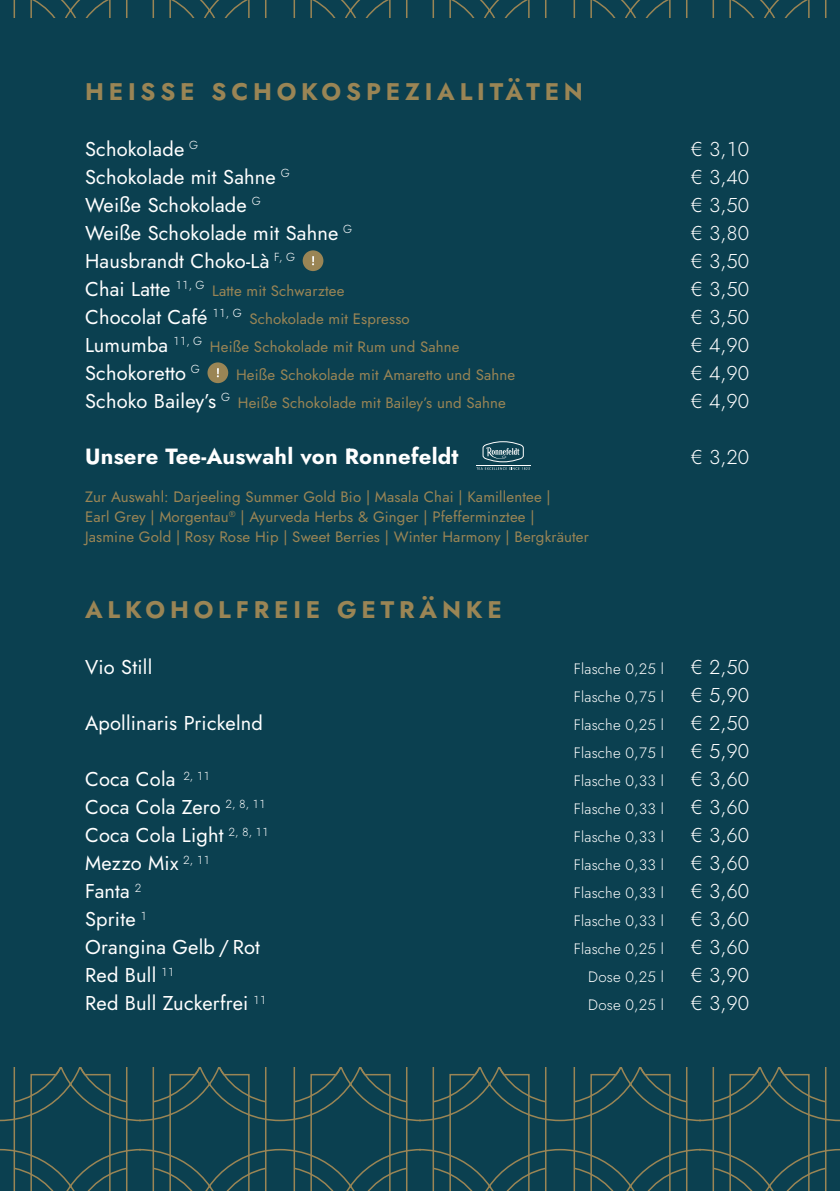
<style>
.page{position:relative;width:840px;height:1191px;background:#fff}
.page>*{position:absolute;margin:0;border:0;box-sizing:border-box;transform-origin:0 0}
.t1{font:700 24px "Jost";letter-spacing:.2em;color:#9a8555}
.t2{font:700 22px "Jost";letter-spacing:.01em;color:#fff}
.t3{font:20px "Jost";letter-spacing:.01em;color:#fff}
.t4{font:300 20px "Jost";color:#fff}
.t5{font:15px "Jost";letter-spacing:.01em;color:#9a8555}
.t6{font:300 15px "Jost";letter-spacing:.01em;color:#fff}
.s1{font-size:20px;color:#fff}
</style>
<div class="page">
<div style="left:0;top:0;width:839px;height:1191px;background:#0b4050"></div>
<svg style="left:0;top:1067px;width:839px;height:124px"></svg>
<svg style="left:13px;top:0;width:814px;height:17px"></svg>
<div style="left:302px;top:250px;width:21px;height:21px;background:#9a8555;border-radius:50%"></div>
<svg style="left:312px;top:256px;width:2px;height:9px"></svg>
<div style="left:207px;top:362px;width:21px;height:21px;background:#9a8555;border-radius:50%"></div>
<svg style="left:217px;top:368px;width:2px;height:9px"></svg>
<hr style="left:475px;top:465px;width:55px;height:1px;background:#fff">
<svg style="left:476px;top:441px;width:53px;height:29px"></svg>
<p class="t1" style="left:85px;top:75px;width:499px">HEISSE SCHOKOSPEZIALITÄTEN</p>
<p class="t3" style="left:85px;top:135px;width:114px">Schokolade <sup>G</sup></p>
<p class="t4" style="left:690px;top:135px;width:60px">€ 3,10</p>
<p class="t3" style="left:85px;top:163px;width:206px">Schokolade mit Sahne <sup>G</sup></p>
<p class="t4" style="left:690px;top:163px;width:60px">€ 3,40</p>
<p class="t3" style="left:85px;top:191px;width:177px">Weiße Schokolade <sup>G</sup></p>
<p class="t4" style="left:690px;top:191px;width:60px">€ 3,50</p>
<p class="t3" style="left:85px;top:219px;width:268px">Weiße Schokolade mit Sahne <sup>G</sup></p>
<p class="t4" style="left:690px;top:219px;width:60px">€ 3,80</p>
<p class="t3" style="left:85px;top:247px;width:211px">Hausbrandt Choko-Là <sup>F,</sup> <sup>G</sup></p>
<p class="t4" style="left:690px;top:247px;width:60px">€ 3,50</p>
<p class="t5" style="left:85px;top:281px;width:261px"><span class="s1">Chai Latte</span> <sup>11,</sup> <sup>G</sup> Latte mit Schwarztee</p>
<p class="t4" style="left:690px;top:275px;width:60px">€ 3,50</p>
<p class="t5" style="left:85px;top:309px;width:326px"><span class="s1">Chocolat Café</span> <sup>11,</sup> <sup>G</sup> Schokolade mit Espresso</p>
<p class="t4" style="left:690px;top:303px;width:60px">€ 3,50</p>
<p class="t5" style="left:85px;top:337px;width:376px"><span class="s1">Lumumba</span> <sup>11,</sup> <sup>G</sup> Heiße Schokolade mit Rum und Sahne</p>
<p class="t4" style="left:690px;top:331px;width:60px">€ 4,90</p>
<p class="t3" style="left:85px;top:359px;width:116px">Schokoretto <sup>G</sup></p>
<p class="t5" style="left:236px;top:365px;width:280px">Heiße Schokolade mit Amaretto und Sahne</p>
<p class="t4" style="left:690px;top:359px;width:60px">€ 4,90</p>
<p class="t5" style="left:85px;top:393px;width:422px"><span class="s1">Schoko Bailey’s</span> <sup>G</sup> Heiße Schokolade mit Bailey’s und Sahne</p>
<p class="t4" style="left:690px;top:387px;width:60px">€ 4,90</p>
<p class="t2" style="left:85px;top:441px;width:375px">Unsere Tee-Auswahl von Ronnefeldt</p>
<p class="t4" style="left:690px;top:443px;width:60px">€ 3,20</p>
<p class="t5" style="left:85px;top:487px;width:467px">Zur Auswahl: Darjeeling Summer Gold Bio | Masala Chai | Kamillentee |</p>
<p class="t5" style="left:85px;top:507px;width:450px">Earl Grey | Morgentau<sup>®</sup> | Ayurveda Herbs &amp; Ginger | Pfefferminztee |</p>
<p class="t5" style="left:85px;top:527px;width:505px">Jasmine Gold | Rosy Rose Hip | Sweet Berries | Winter Harmony | Bergkräuter</p>
<p class="t1" style="left:85px;top:593px;width:418px">ALKOHOLFREIE GETRÄNKE</p>
<p class="t3" style="left:85px;top:653px;width:69px">Vio Still</p>
<p class="t6" style="left:573px;top:659px;width:91px">Flasche 0,25 l</p>
<p class="t4" style="left:690px;top:653px;width:60px">€ 2,50</p>
<p class="t6" style="left:573px;top:687px;width:91px">Flasche 0,75 l</p>
<p class="t4" style="left:690px;top:681px;width:60px">€ 5,90</p>
<p class="t3" style="left:85px;top:709px;width:179px">Apollinaris Prickelnd</p>
<p class="t6" style="left:573px;top:715px;width:91px">Flasche 0,25 l</p>
<p class="t4" style="left:690px;top:709px;width:60px">€ 2,50</p>
<p class="t6" style="left:573px;top:743px;width:91px">Flasche 0,75 l</p>
<p class="t4" style="left:690px;top:737px;width:60px">€ 5,90</p>
<p class="t3" style="left:85px;top:765px;width:126px">Coca Cola <sup>2,</sup> <sup>11</sup></p>
<p class="t6" style="left:573px;top:771px;width:91px">Flasche 0,33 l</p>
<p class="t4" style="left:690px;top:765px;width:60px">€ 3,60</p>
<p class="t3" style="left:85px;top:793px;width:182px">Coca Cola Zero <sup>2,</sup> <sup>8,</sup> <sup>11</sup></p>
<p class="t6" style="left:573px;top:799px;width:91px">Flasche 0,33 l</p>
<p class="t4" style="left:690px;top:793px;width:60px">€ 3,60</p>
<p class="t3" style="left:85px;top:821px;width:185px">Coca Cola Light <sup>2,</sup> <sup>8,</sup> <sup>11</sup></p>
<p class="t6" style="left:573px;top:827px;width:91px">Flasche 0,33 l</p>
<p class="t4" style="left:690px;top:821px;width:60px">€ 3,60</p>
<p class="t3" style="left:85px;top:849px;width:126px">Mezzo Mix <sup>2,</sup> <sup>11</sup></p>
<p class="t6" style="left:573px;top:855px;width:91px">Flasche 0,33 l</p>
<p class="t4" style="left:690px;top:849px;width:60px">€ 3,60</p>
<p class="t3" style="left:85px;top:877px;width:58px">Fanta <sup>2</sup></p>
<p class="t6" style="left:573px;top:883px;width:91px">Flasche 0,33 l</p>
<p class="t4" style="left:690px;top:877px;width:60px">€ 3,60</p>
<p class="t3" style="left:85px;top:905px;width:63px">Sprite <sup>1</sup></p>
<p class="t6" style="left:573px;top:911px;width:91px">Flasche 0,33 l</p>
<p class="t4" style="left:690px;top:905px;width:60px">€ 3,60</p>
<p class="t3" style="left:85px;top:933px;width:176px">Orangina Gelb / Rot</p>
<p class="t6" style="left:573px;top:939px;width:91px">Flasche 0,25 l</p>
<p class="t4" style="left:690px;top:933px;width:60px">€ 3,60</p>
<p class="t3" style="left:85px;top:961px;width:91px">Red Bull <sup>11</sup></p>
<p class="t6" style="left:588px;top:967px;width:77px">Dose 0,25 l</p>
<p class="t4" style="left:690px;top:961px;width:60px">€ 3,90</p>
<p class="t3" style="left:85px;top:989px;width:183px">Red Bull Zuckerfrei <sup>11</sup></p>
<p class="t6" style="left:588px;top:995px;width:77px">Dose 0,25 l</p>
<p class="t4" style="left:690px;top:989px;width:60px">€ 3,90</p>
</div>
